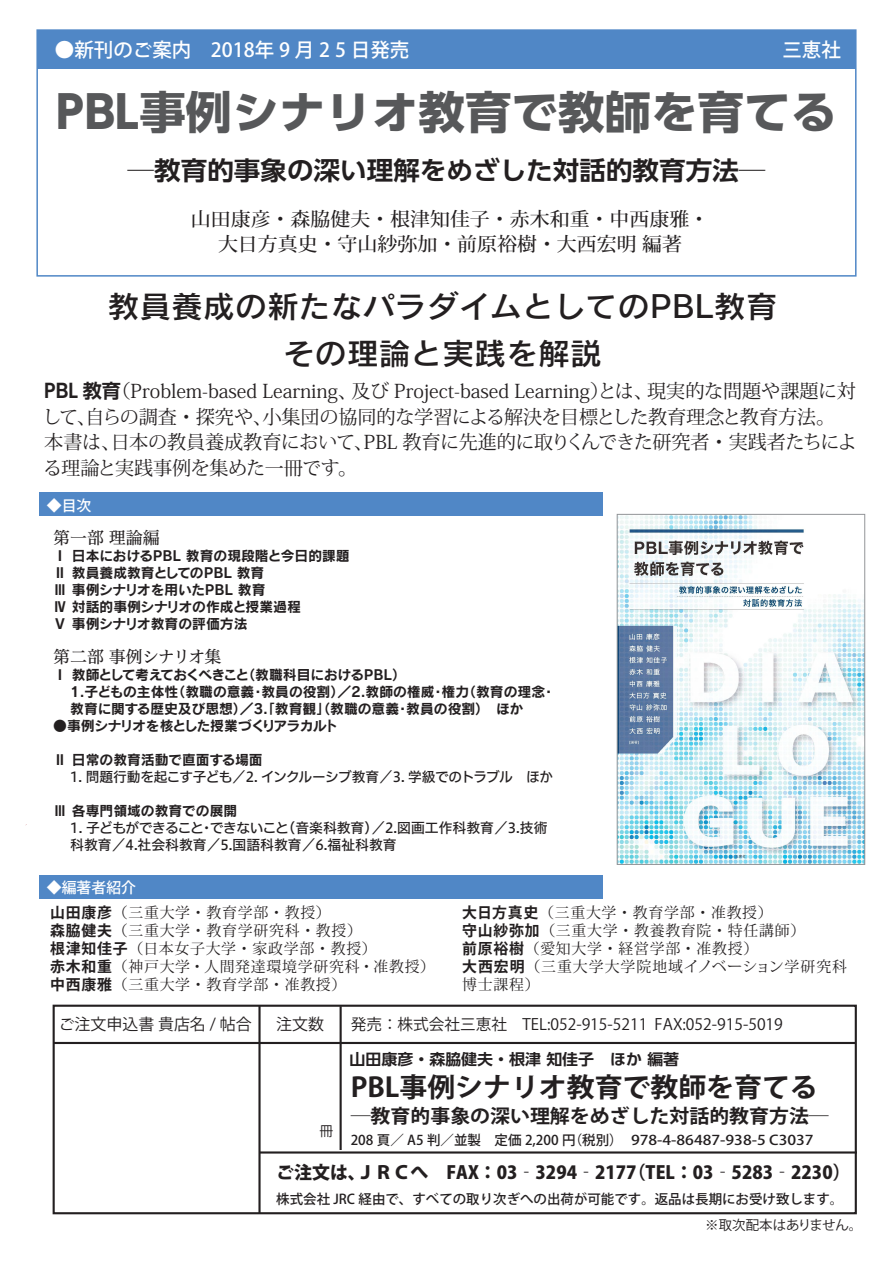
<style>
.page{position:relative;width:893px;height:1263px;background:#fff}
.page>*{position:absolute;margin:0;border:0;box-sizing:border-box;transform-origin:0 0}
.t1{font:700 44.7px "UD Shin Go Pr 6";color:#57585a;scale:1.04 1}
.t2{font:30.6px/46.8px "Rodin Pro N DB";color:#231f20;text-align:center;scale:1.04 1}
.t3{font:700 26.85px "Koz Go Pro";color:#231f20;scale:1.04 1}
.t4{font:700 25.5px "UD Shin Go Pr 6 De";color:#231f20;scale:1.04 1}
.t5{font:500 19.5px "Koz Go Pro";color:#fff}
.t6{font:19.2px/25.5px "Koz Min Pro";letter-spacing:-.005em;color:#231f20}
.t7{font:500 19.2px/25.5px "Koz Min Pro";color:#231f20;text-align:center;scale:1.04 1}
.t8{font:700 19.2px "Koz Go Pro";color:#231f20;scale:1.04 1}
.t9{font:800 17.85px "Koz Go Pro";color:#231f20}
.t10{font:16.95px "Hiragino UD Serif Std W4";letter-spacing:-.04em;color:#231f20}
.t11{font:16.95px "Hiragino UD Serif Std W4";color:#231f20}
.t12{font:15.9px "Koz Go Pro";color:#231f20}
.t13{font:15.6px "Koz Go Pro";color:#231f20}
.t14{font:700 15.3px "UD Shin Go Pr 6 De";color:#231f20;scale:1.04 1}
.t15{font:14.85px/17.9px "Koz Min Pro";letter-spacing:.05em;color:#231f20}
.t16{font:500 14.85px "Koz Go Pro";color:#fff}
.t17{font:13.8px/17px "Rodin Pro B";color:#231f20}
.t18{font:13.8px/17px "Hiragino UD Sans F Std W5";letter-spacing:-.015em;color:#231f20}
.t19{font:13.8px "Rodin Pro B";letter-spacing:-.055em;color:#231f20}
.t20{font:13.8px "Koz Go Pro";color:#231f20}
.t21{font:500 13.5px "Koz Go Pro";color:#231f20}
.t22{font:13.5px "Koz Go Pro";letter-spacing:-.02em;color:#231f20}
.s1{font-family:"UD Shin Go Pr 6 De";font-weight:700}
.s2{font-family:"Koz Go Pro";font-weight:700}
</style>
<div class="page">
<div style="left:37px;top:30px;width:819px;height:38px;background:#5087c6"></div>
<div style="left:40px;top:493px;width:563px;height:23px;background:#5087c6"></div>
<div style="left:36px;top:29px;width:820px;height:248px;border:2px solid #5087c6"></div>
<img style="left:619px;top:516px;width:244px;height:347px">
<div style="left:617px;top:514px;width:248px;height:351px;border:1px solid #939598"></div>
<div style="left:53px;top:1005px;width:804px;height:209px;border:2px solid #231f20"></div>
<hr style="left:54px;top:1042px;width:802px;height:2px;background:#231f20">
<hr style="left:260px;top:1151px;width:597px;height:2px;background:#231f20">
<hr style="left:258px;top:1006px;width:3px;height:207px;background:#231f20">
<hr style="left:340px;top:1006px;width:2px;height:144px;background:#231f20">
<div style="left:40px;top:875px;width:563px;height:23px;background:#5087c6"></div>
<h3 class="t5" style="left:55px;top:37px;width:356px">●新刊のご案内　2018年 9 月 2 5 日発売</h3>
<h3 class="t5" style="left:782px;top:37px;width:60px">三恵社</h3>
<h1 class="t1" style="left:56px;top:76px;width:753px">PBL事例シナリオ教育で教師を育てる</h1>
<h3 class="t4" style="left:128px;top:150px;width:615px">─教育的事象の深い理解をめざした対話的教育方法─</h3>
<h3 class="t7" style="left:191px;top:205px;width:500px">山田康彦・森脇健夫・根津知佳子・赤木和重・中西康雅・大日方真史・守山紗弥加・前原裕樹・大西宏明 編著</h3>
<h2 class="t2" style="left:108px;top:282px;width:646px">教員養成の新たなパラダイムとしてのPBL教育その理論と実践を解説</h2>
<h3 class="t6" style="left:43px;top:378px;width:816px"><span class="s1">PBL 教育</span>（Problem-based Learning、及び Project-based Learning）とは、現実的な問題や課題に対して、自らの調査・探究や、小集団の協同的な学習による解決を目標とした教育理念と教育方法。本書は、日本の教員養成教育において、PBL 教育に先進的に取りくんできた研究者・実践者たちによる理論と実践事例を集めた一冊です。</h3>
<p class="t16" style="left:47px;top:496px;width:46px">◆目次</p>
<p class="t11" style="left:53px;top:525px;width:108px">第一部 理論編</p>
<p class="t17" style="left:53px;top:547px;width:298px">Ⅰ 日本におけるPBL 教育の現段階と今日的課題<br>Ⅱ 教員養成教育としてのPBL 教育<br>Ⅲ 事例シナリオを用いたPBL 教育<br>Ⅳ 対話的事例シナリオの作成と授業過程<br>Ⅴ 事例シナリオ教育の評価方法</p>
<p class="t10" style="left:53px;top:644px;width:170px">第二部 事例シナリオ集</p>
<p class="t17" style="left:70px;top:666px;width:487px;text-indent:-17px">Ⅰ 教師として考えておくべきこと（教職科目におけるPBL）<br>1.子どもの主体性（教職の意義・教員の役割）／2.教師の権威・権力（教育の理念・教育に関する歴史及び思想）／3.「教育観」（教職の意義・教員の役割）　ほか</p>
<p class="t19" style="left:53px;top:717px;width:286px">●事例シナリオを核とした授業づくりアラカルト</p>
<p class="t17" style="left:53px;top:751px;width:211px">Ⅱ 日常の教育活動で直面する場面</p>
<p class="t18" style="left:70px;top:768px;width:484px">1. 問題行動を起こす子ども／2. インクルーシブ教育／3. 学級でのトラブル　ほか</p>
<p class="t17" style="left:53px;top:802px;width:186px">Ⅲ 各専門領域の教育での展開</p>
<p class="t18" style="left:70px;top:819px;width:479px">1. 子どもができること・できないこと（音楽科教育）／2.図画工作科教育／3.技術科教育／4.社会科教育／5.国語科教育／6.福祉科教育</p>
<p class="t16" style="left:47px;top:878px;width:91px">◆編著者紹介</p>
<p class="t15" style="left:50px;top:903px;width:386px"><span class="s2">山田康彦</span>（三重大学・教育学部・教授）<br><span class="s2">森脇健夫</span>（三重大学・教育学研究科・教授）<br><span class="s2">根津知佳子</span>（日本女子大学・家政学部・教授）<br><span class="s2">赤木和重</span>（神戸大学・人間発達環境学研究科・准教授）<span class="s2">中西康雅</span>（三重大学・教育学部・准教授）</p>
<p class="t15" style="left:462px;top:903px;width:386px"><span class="s2">大日方真史</span>（三重大学・教育学部・准教授）<br><span class="s2">守山紗弥加</span>（三重大学・教養教育院・特任講師）<br><span class="s2">前原裕樹</span>（愛知大学・経営学部・准教授）<br><span class="s2">大西宏明</span>（三重大学大学院地域イノベーション学研究科博士課程）</p>
<p class="t12" style="left:59px;top:1014px;width:195px">ご注文申込書 貴店名 / 帖合</p>
<p class="t12" style="left:276px;top:1014px;width:49px">注文数</p>
<p class="t13" style="left:351px;top:1014px;width:434px">発売：株式会社三恵社　TEL:052-915-5211 FAX:052-915-5019</p>
<p class="t20" style="left:320px;top:1122px;width:15px">冊</p>
<p class="t14" style="left:350px;top:1047px;width:318px">山田康彦・森脇健夫・根津 知佳子　ほか 編著</p>
<h3 class="t3" style="left:351px;top:1070px;width:451px">PBL事例シナリオ教育で教師を育てる</h3>
<h3 class="t8" style="left:351px;top:1103px;width:461px">─教育的事象の深い理解をめざした対話的教育方法─</h3>
<p class="t21" style="left:351px;top:1131px;width:464px">208 頁／ A5 判／並製　定価 2,200 円（税別） 978-4-86487-938-5 C3037</p>
<p class="t9" style="left:276px;top:1161px;width:576px">ご注文は、ＪＲＣへ　FAX：03‐3294‐2177（TEL：03‐5283‐2230）</p>
<p class="t21" style="left:276px;top:1190px;width:569px">株式会社 JRC 経由で、すべての取り次ぎへの出荷が可能です。返品は長期にお受け致します。</p>
<p class="t22" style="left:705px;top:1216px;width:159px">※取次配本はありません。</p>
</div>
